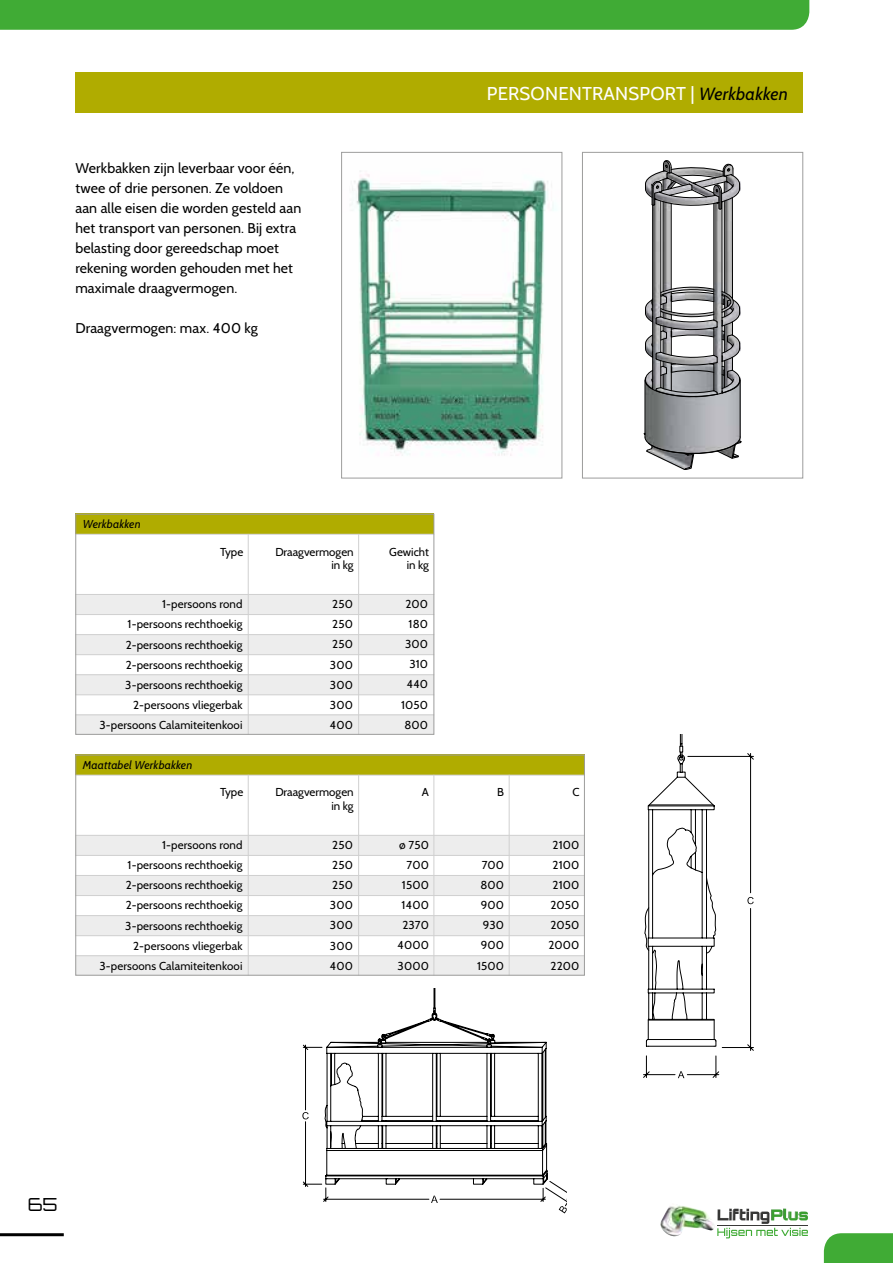
<style>
.page{position:relative;width:893px;height:1263px;background:#fff}
.page>*{position:absolute;margin:0;border:0;box-sizing:border-box;transform-origin:0 0}
.t1{font:18.6px "Cabin";letter-spacing:.01em;color:#fefefd}
.t2{font:300 18px "Orbitron";color:#000}
.t3{font:14.1px/20.1px "Cabin";letter-spacing:.01em;color:#000}
.t4{font:11.55px/20.1px "Cabin";letter-spacing:.01em;color:#000;text-align:right}
.t5{font:italic 11.55px "Cabin";letter-spacing:.01em;color:#000}
.s1{font-style:italic;font-size:17.7px;color:#000}
</style>
<div class="page">
<div style="left:75px;top:72px;width:728px;height:40px;background:#b0ac00"></div>
<svg style="left:643px;top:734px;width:111px;height:345px"></svg>
<svg style="left:566px;top:1191px;width:1px;height:21px"></svg>
<svg style="left:302px;top:989px;width:264px;height:225px"></svg>
<img style="left:644px;top:181px;width:97px;height:252px">
<hr style="left:671px;top:204px;width:1px;height:85px;background:#000">
<hr style="left:663px;top:202px;width:1px;height:90px;background:#000">
<hr style="left:660px;top:201px;width:1px;height:116px;background:#000">
<hr style="left:652px;top:205px;width:1px;height:184px;background:#000">
<hr style="left:713px;top:204px;width:1px;height:116px;background:#000">
<hr style="left:722px;top:202px;width:1px;height:191px;background:#000">
<hr style="left:724px;top:201px;width:1px;height:92px;background:#000">
<hr style="left:732px;top:198px;width:1px;height:101px;background:#000">
<hr style="left:645px;top:380px;width:1px;height:57px;background:#000">
<hr style="left:740px;top:380px;width:1px;height:57px;background:#000">
<svg style="left:644px;top:433px;width:97px;height:37px"></svg>
<svg style="left:644px;top:286px;width:97px;height:112px"></svg>
<svg style="left:645px;top:160px;width:95px;height:50px"></svg>
<div style="left:582px;top:152px;width:221px;height:326px;border:1px solid #9d9d9c"></div>
<img style="left:352px;top:171px;width:204px;height:285px">
<div style="left:341px;top:152px;width:221px;height:326px;border:1px solid #9d9d9c"></div>
<div style="left:75px;top:514px;width:359px;height:20px;background:#b0ac00"></div>
<div style="left:75px;top:755px;width:510px;height:20px;background:#b0ac00"></div>
<div style="left:75px;top:594px;width:359px;height:20px;background:#ededed"></div>
<div style="left:75px;top:835px;width:510px;height:20px;background:#ededed"></div>
<div style="left:75px;top:634px;width:359px;height:20px;background:#ededed"></div>
<div style="left:75px;top:875px;width:510px;height:20px;background:#ededed"></div>
<div style="left:75px;top:674px;width:359px;height:20px;background:#ededed"></div>
<div style="left:75px;top:915px;width:510px;height:20px;background:#ededed"></div>
<div style="left:75px;top:714px;width:359px;height:21px;background:#ededed"></div>
<div style="left:75px;top:955px;width:510px;height:20px;background:#ededed"></div>
<hr style="left:248px;top:534px;width:1px;height:201px;background:#d0d0d0">
<hr style="left:248px;top:775px;width:1px;height:200px;background:#d0d0d0">
<hr style="left:358px;top:534px;width:1px;height:201px;background:#d0d0d0">
<hr style="left:358px;top:775px;width:1px;height:200px;background:#d0d0d0">
<hr style="left:434px;top:775px;width:1px;height:200px;background:#d0d0d0">
<hr style="left:509px;top:775px;width:1px;height:200px;background:#d0d0d0">
<hr style="left:75px;top:594px;width:359px;height:1px;background:#d0d0d0">
<hr style="left:75px;top:835px;width:510px;height:1px;background:#d0d0d0">
<hr style="left:75px;top:634px;width:359px;height:1px;background:#d0d0d0">
<hr style="left:75px;top:875px;width:510px;height:1px;background:#d0d0d0">
<hr style="left:75px;top:674px;width:359px;height:1px;background:#d0d0d0">
<hr style="left:75px;top:915px;width:510px;height:1px;background:#d0d0d0">
<hr style="left:75px;top:715px;width:359px;height:1px;background:#d0d0d0">
<hr style="left:75px;top:955px;width:510px;height:1px;background:#d0d0d0">
<hr style="left:75px;top:614px;width:359px;height:1px;background:#d0d0d0">
<hr style="left:75px;top:855px;width:510px;height:1px;background:#d0d0d0">
<hr style="left:75px;top:654px;width:359px;height:1px;background:#d0d0d0">
<hr style="left:75px;top:895px;width:510px;height:1px;background:#d0d0d0">
<hr style="left:75px;top:694px;width:359px;height:1px;background:#d0d0d0">
<hr style="left:75px;top:935px;width:510px;height:1px;background:#d0d0d0">
<hr style="left:75px;top:534px;width:359px;height:1px;background:#d0d0d0">
<hr style="left:75px;top:775px;width:510px;height:1px;background:#d0d0d0">
<div style="left:75px;top:514px;width:359px;height:221px;border:1px solid #9d9d9c"></div>
<div style="left:75px;top:755px;width:510px;height:220px;border:1px solid #9d9d9c"></div>
<div style="left:0;top:0;width:809px;height:30px;background:#40ab35"></div>
<div style="left:824px;top:1233px;width:69px;height:30px;background:#40ab35"></div>
<hr style="left:0;top:1233px;width:64px;height:3px;background:#000">
<svg style="left:717px;top:1208px;width:91px;height:30px"></svg>
<img style="left:660px;top:1205px;width:54px;height:31px">
<p class="t3" style="left:75px;top:158px;width:227px">Werkbakken zijn leverbaar voor één, twee of drie personen. Ze voldoen aan alle eisen die worden gesteld aan het transport van personen. Bij extra belasting door gereedschap moet rekening worden gehouden met het maximale draagvermogen.</p>
<p class="t3" style="left:75px;top:318px;width:184px">Draagvermogen: max. 400 kg</p>
<h1 class="t1" style="left:487px;top:82px;width:303px">PERSONENTRANSPORT | <span class="s1">Werkbakken</span></h1>
<p class="t5" style="left:83px;top:516px;width:59px">Werkbakken</p>
<p class="t4" style="left:220px;top:541px;width:25px">Type</p>
<p class="t4" style="left:99px;top:594px;width:145px">1-persoons rond<br>1-persoons rechthoekig<br>2-persoons rechthoekig<br>2-persoons rechthoekig<br>3-persoons rechthoekig<br>2-persoons vliegerbak<br>3-persoons Calamiteitenkooi</p>
<p class="t5" style="left:83px;top:757px;width:111px">Maattabel Werkbakken</p>
<p class="t4" style="left:275px;top:544px;width:80px;line-height:13.8px">Draagvermogen in kg</p>
<p class="t4" style="left:330px;top:594px;width:25px;text-align:justify">250<br>250<br>250<br>300<br>300<br>300<br>400</p>
<p class="t4" style="left:389px;top:544px;width:41px;line-height:13.8px">Gewicht in kg</p>
<p class="t4" style="left:401px;top:594px;width:29px">200<br>180<br>300<br>310<br>440<br>1050<br>800</p>
<p class="t4" style="left:220px;top:782px;width:25px">Type</p>
<p class="t4" style="left:99px;top:835px;width:145px">1-persoons rond<br>1-persoons rechthoekig<br>2-persoons rechthoekig<br>2-persoons rechthoekig<br>3-persoons rechthoekig<br>2-persoons vliegerbak<br>3-persoons Calamiteitenkooi</p>
<p class="t4" style="left:275px;top:785px;width:80px;line-height:13.8px">Draagvermogen in kg</p>
<p class="t4" style="left:422px;top:782px;width:9px">A</p>
<p class="t4" style="left:497px;top:782px;width:8px">B</p>
<p class="t4" style="left:572px;top:782px;width:9px">C</p>
<p class="t4" style="left:330px;top:835px;width:25px;text-align:justify">250<br>250<br>250<br>300<br>300<br>300<br>400</p>
<p class="t4" style="left:397px;top:835px;width:33px">ø 750<br>700<br>1500<br>1400<br>2370<br>4000<br>3000</p>
<p class="t4" style="left:477px;top:855px;width:29px;text-align:center">700<br>800<br>900<br>930<br>900<br>1500</p>
<p class="t4" style="left:548px;top:835px;width:33px;text-align:center">2100<br>2100<br>2100<br>2050<br>2050<br>2000<br>2200</p>
<h2 class="t2" style="left:28px;top:1193px;width:31px">65</h2>
</div>
